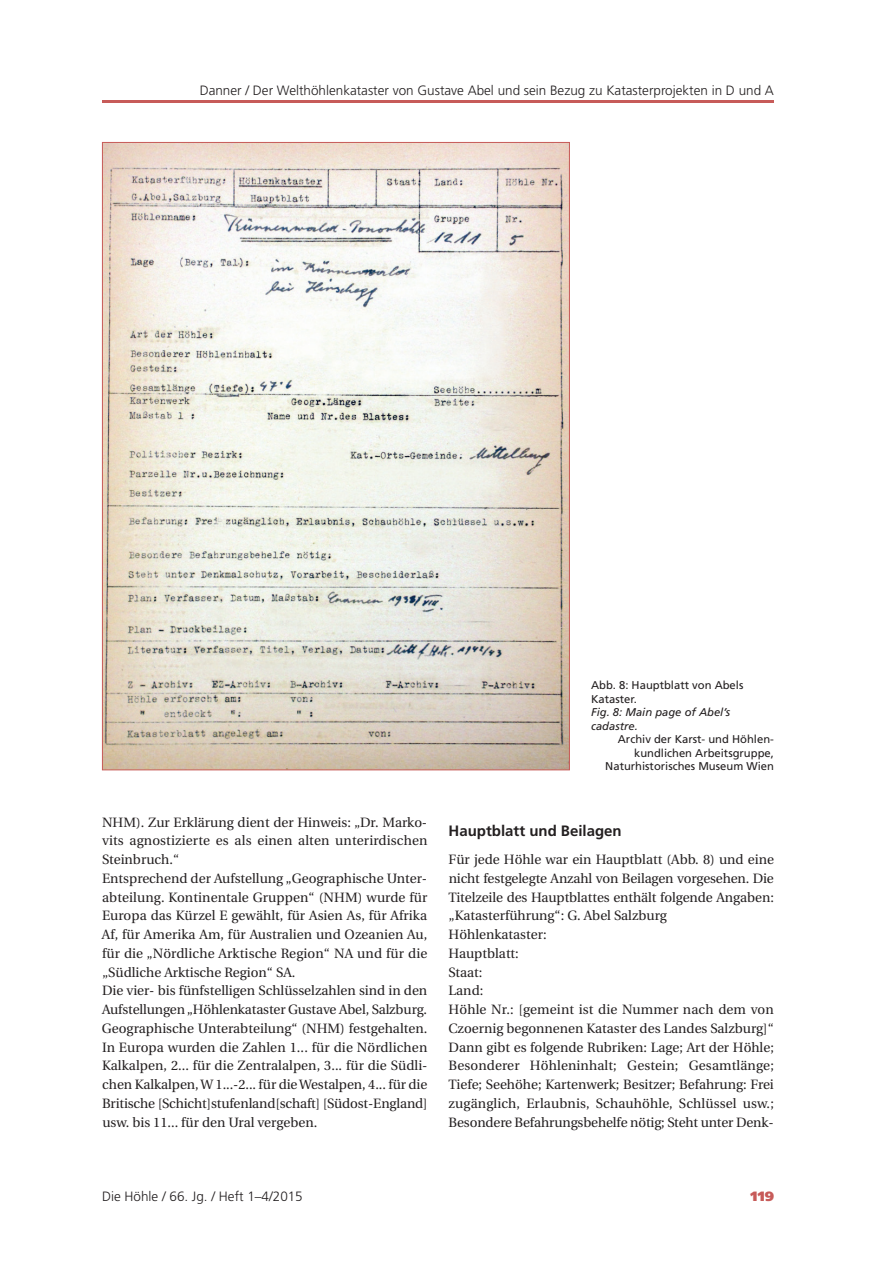
<style>
.page{position:relative;width:893px;height:1263px;background:#fff}
.page>*{position:absolute;margin:0;border:0;box-sizing:border-box;transform-origin:0 0}
.t1{font:700 15px "Frutiger";color:#231f20}
.t2{font:13.5px/18.8px "Utopia";color:#231f20}
.t3{font:300 13.5px "Frutiger";color:#231f20}
.t4{font:900 13.5px "Frutiger";color:#c75b59}
.t5{font:11.25px/13.5px "Frutiger";color:#231f20}
.t6{font:italic 11.25px/13.5px "Frutiger";color:#231f20}
</style>
<div class="page">
<hr style="left:102px;top:100px;width:672px;height:3px;background:#c75b59">
<img style="left:104px;top:144px;width:464px;height:624px">
<p class="t3" style="left:200px;top:85px;width:576px">Danner / Der Welthöhlenkataster von Gustave Abel und sein Bezug zu Katasterprojekten in D und A</p>
<p class="t5" style="left:591px;top:679px;width:154px">Abb. 8: Hauptblatt von Abels<br>Kataster.</p>
<p class="t6" style="left:591px;top:706px;width:141px">Fig. 8: Main page of Abel’s cadastre.</p>
<p class="t5" style="left:605px;top:733px;width:170px;text-align:right">Archiv der Karst- und Höhlen&shy;kundlichen Arbeitsgruppe,<br>Naturhistorisches Museum Wien</p>
<p class="t2" style="left:102px;top:814px;width:327px">NHM). Zur Erklärung dient der Hinweis: „Dr. Marko&shy;vits agnostizierte es als einen alten unterirdischen Steinbruch.“<br>Entsprechend der Aufstellung „Geographische Unter&shy;abteilung. Kontinentale Gruppen“ (NHM) wurde für Europa das Kürzel E gewählt, für Asien As, für Afrika Af, für Amerika Am, für Australien und Ozeanien Au, für die „Nördliche Arktische Region“ NA und für die „Südliche Arktische Region“ SA.<br>Die vier- bis fünfstelligen Schlüsselzahlen sind in den Aufstellungen „Höhlenkataster Gustave Abel, Salzburg.<br>Geographische Unterabteilung“ (NHM) festgehalten.<br>In Europa wurden die Zahlen 1... für die Nördlichen Kalkalpen, 2... für die Zentralalpen, 3... für die Südli&shy;chen Kalkalpen, W 1...-2... für die Westalpen, 4... für die Britische [Schicht]stufenland[schaft] [Südost-England] usw. bis 11... für den Ural vergeben.</p>
<p class="t1" style="left:449px;top:825px;width:175px">Hauptblatt und Beilagen</p>
<p class="t2" style="left:449px;top:851px;width:327px">Für jede Höhle war ein Hauptblatt (Abb. 8) und eine nicht festgelegte Anzahl von Beilagen vorgesehen. Die Titelzeile des Hauptblattes enthält folgende An gaben: „Katasterführung“: G. Abel Salzburg<br>Höhlenkataster:<br>Hauptblatt:<br>Staat:<br>Land:<br>Höhle Nr.: [gemeint ist die Nummer nach dem von Czoernig begonnenen Kataster des Landes Salzburg]“ Dann gibt es folgende Rubriken: Lage; Art der Höhle; Besonderer Höhleninhalt; Gestein; Gesamtlänge; Tiefe; Seehöhe; Kartenwerk; Besitzer; Befahrung: Frei zugänglich, Erlaubnis, Schauhöhle, Schlüssel usw.; Besondere Befahrungsbehelfe nötig; Steht unter Denk-</p>
<p class="t3" style="left:102px;top:1191px;width:202px">Die Höhle / 66. Jg. / Heft 1–4/2015</p>
<p class="t4" style="left:751px;top:1191px;width:25px">119</p>
</div>
